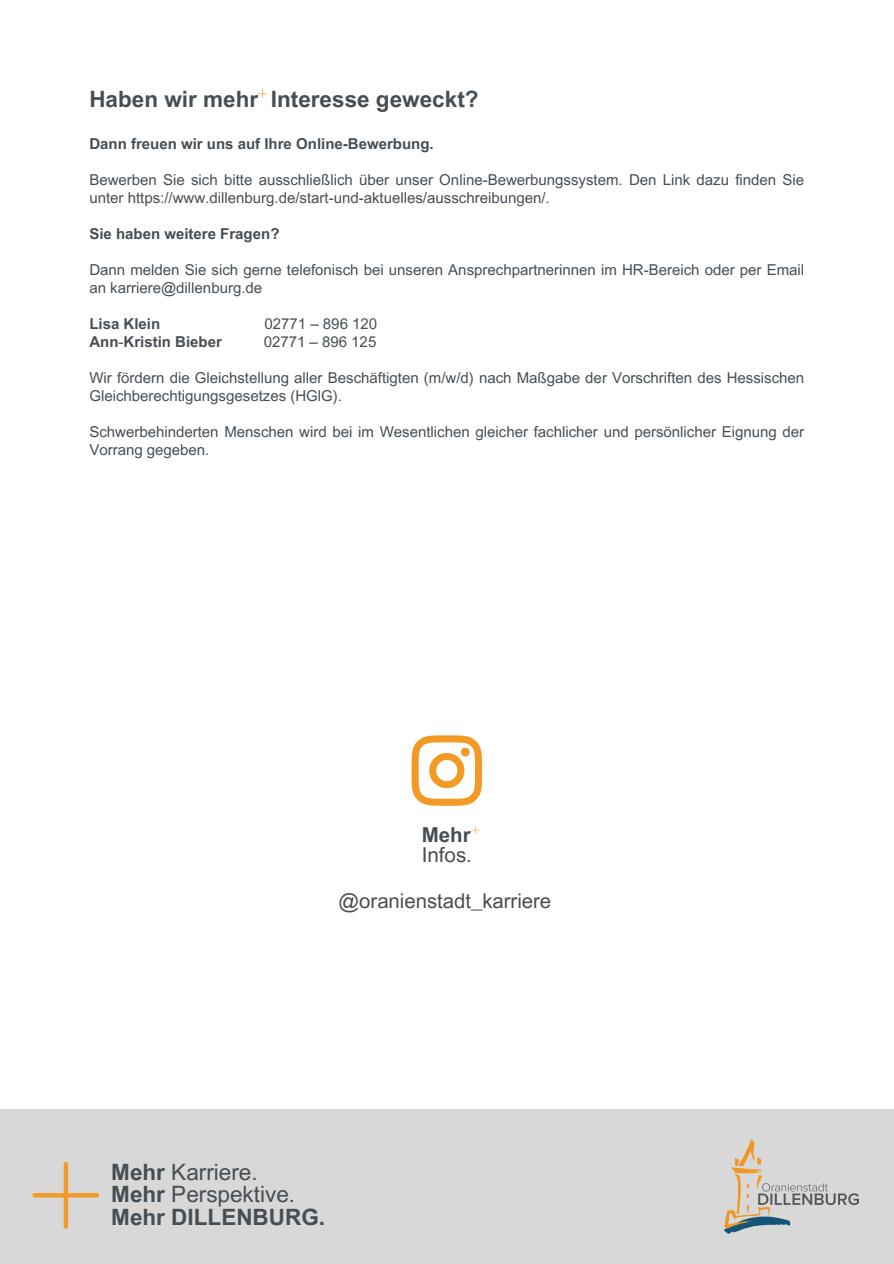
<style>
.page{position:relative;width:894px;height:1264px;background:#fff}
.page>*{position:absolute;margin:0;border:0;box-sizing:border-box;transform-origin:0 0}
.t1{font:700 22.5px/22.5px "Arial MT Pro";color:#464e54}
.t2{font:20.55px/20.2px "Arial MT Pro";color:#464e54}
.t3{font:20.25px "Arial MT Pro";color:#464e54}
.t4{font:15px/18px "Arial MT Pro";color:#464e54}
.t5{font:700 15px "Arial MT Pro";color:#464e54}
.s1{font-weight:400}
.s2{font-weight:700}
</style>
<div class="page">
<svg style="left:258px;top:89px;width:9px;height:9px"></svg>
<div style="left:0;top:1109px;width:893px;height:154px;background:#d8d8d8"></div>
<svg style="left:32px;top:1161px;width:67px;height:67px"></svg>
<img style="left:724px;top:1140px;width:134px;height:93px">
<svg style="left:471px;top:826px;width:8px;height:7px"></svg>
<svg style="left:411px;top:735px;width:71px;height:70px"></svg>
<h1 class="t1" style="left:89px;top:91px;width:390px">Haben wir mehr Interesse geweckt?</h1>
<p class="t5" style="left:89px;top:138px;width:346px">Dann freuen wir uns auf Ihre Online-Bewerbung.</p>
<h3 class="t4" style="left:89px;top:173px;width:716px">Bewerben Sie sich bitte ausschließlich über unser Online-Bewerbungssystem. Den Link dazu finden Sie unter https://www.dillenburg.de/start-und-aktuelles/ausschreibungen/.</h3>
<p class="t5" style="left:89px;top:228px;width:191px">Sie haben weitere Fragen?</p>
<h3 class="t4" style="left:89px;top:263px;width:716px">Dann melden Sie sich gerne telefonisch bei unseren Ansprechpartnerinnen im HR-Bereich oder per Email an karriere@dillenburg.de</h3>
<p class="t5" style="left:89px;top:318px;width:72px">Lisa Klein</p>
<p class="t4" style="left:264px;top:317px;width:114px">02771 – 896 120</p>
<p class="t5" style="left:89px;top:336px;width:134px">Ann<span class="s1">-</span>Kristin Bieber</p>
<p class="t4" style="left:263px;top:335px;width:114px">02771 – 896 125</p>
<p class="t4" style="left:89px;top:371px;width:716px">Wir fördern die Gleichstellung aller Beschäftigten (m/w/d) nach Maßgabe der Vorschriften des Hessischen<br>Gleichberechtigungsgesetzes (HGlG).</p>
<p class="t4" style="left:89px;top:425px;width:716px">Schwerbehinderten Menschen wird bei im Wesentlichen gleicher fachlicher und persönlicher Eignung der<br>Vorrang gegeben.</p>
<p class="t2" style="left:421px;top:826px;width:52px"><span class="s2">Mehr<br></span>Infos.</p>
<h2 class="t3" style="left:338px;top:892px;width:214px">@oranienstadt_karriere</h2>
<p class="t1" style="left:111px;top:1163px;width:215px">Mehr <span class="s1">Karriere.<br></span>Mehr <span class="s1">Perspektive.<br></span>Mehr DILLENBURG.</p>
</div>
